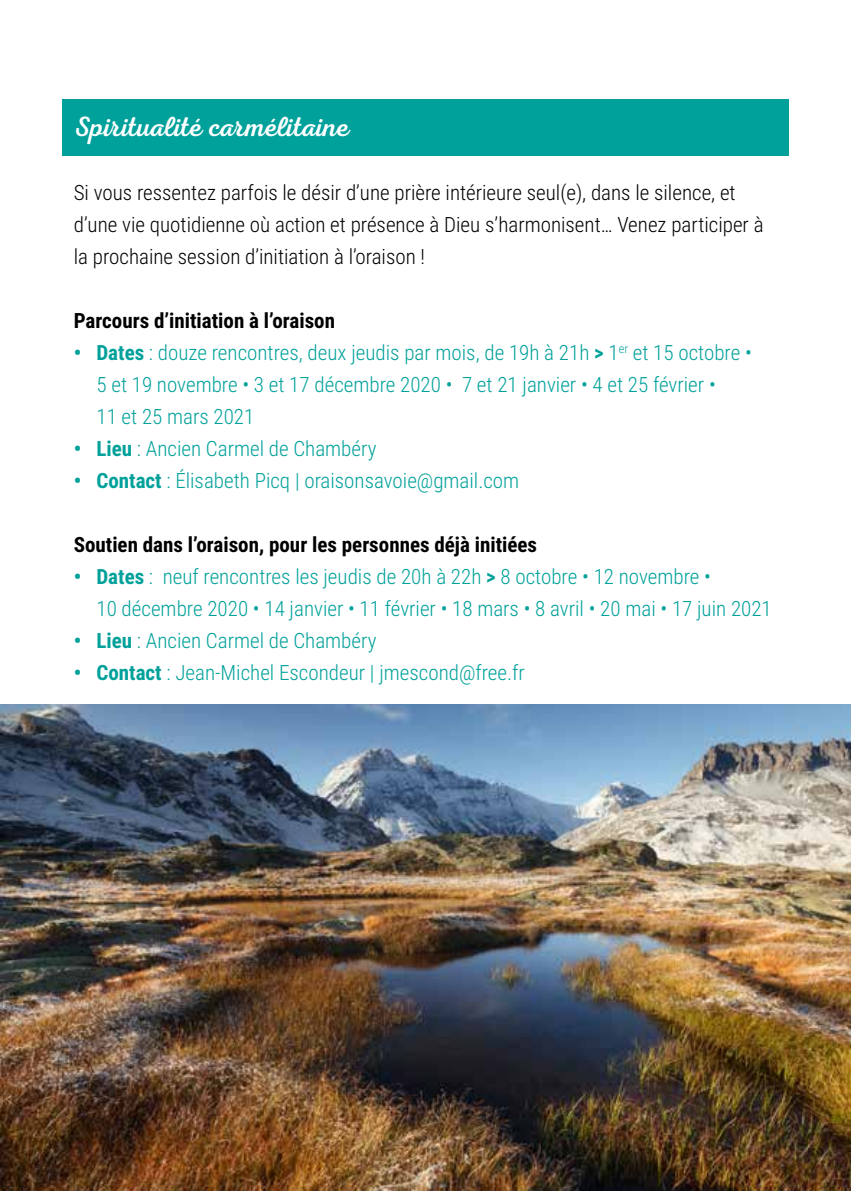
<style>
.page{position:relative;width:851px;height:1191px;background:#fff}
.page>*{position:absolute;margin:0;border:0;box-sizing:border-box;transform-origin:0 0}
.t1{font:28px "Nexa Script";color:#fff}
.t2{font:300 21px/32px "Roboto Condensed";color:#00a19a}
.t3{font:300 21px/32px "Roboto Condensed";color:#000}
.t4{font:700 21px "Roboto Condensed";color:#000}
.s1{font-weight:700}
</style>
<div class="page">
<img style="left:0;top:704px;width:850px;height:487px">
<div style="left:62px;top:99px;width:726px;height:57px;background:#00a19a"></div>
<h1 class="t1" style="left:74px;top:110px;width:277px">Spiritualité carmélitaine</h1>
<p class="t3" style="left:74px;top:176px;width:691px">Si vous ressentez parfois le désir d’une prière intérieure seul(e), dans le silence, et d’une vie quotidienne où action et présence à Dieu s’harmonisent… Venez participer à la prochaine session d’initiation à l’oraison !</p>
<p class="t4" style="left:74px;top:306px;width:263px">Parcours d’initiation à l’oraison</p>
<p class="t2" style="left:96px;top:336px;width:657px;text-indent:-23px"><span class="s1">• Dates</span> : douze rencontres, deux jeudis par mois, de 19h à 21h <span class="s1">&gt;</span> 1<sup>er</sup> et 15 octobre •<br>5 et 19 novembre • 3 et 17 décembre 2020 • 7 et 21 janvier • 4 et 25 février •<br>11 et 25 mars 2021</p>
<p class="t2" style="left:74px;top:432px;width:304px"><span class="s1">• Lieu</span> : Ancien Carmel de Chambéry</p>
<p class="t2" style="left:74px;top:464px;width:447px"><span class="s1">• Contact</span> : Élisabeth Picq | oraisonsavoie@gmail.com</p>
<p class="t4" style="left:74px;top:530px;width:465px">Soutien dans l’oraison, pour les personnes déjà initiées</p>
<p class="t2" style="left:96px;top:560px;width:676px;text-indent:-23px"><span class="s1">• Dates</span> : neuf rencontres les jeudis de 20h à 22h <span class="s1">&gt;</span> 8 octobre • 12 novembre •<br>10 décembre 2020 • 14 janvier • 11 février • 18 mars • 8 avril • 20 mai • 17 juin 2021</p>
<p class="t2" style="left:74px;top:624px;width:304px"><span class="s1">• Lieu</span> : Ancien Carmel de Chambéry</p>
<p class="t2" style="left:74px;top:656px;width:452px"><span class="s1">• Contact</span> : Jean-Michel Escondeur | jmescond@free.fr</p>
</div>
